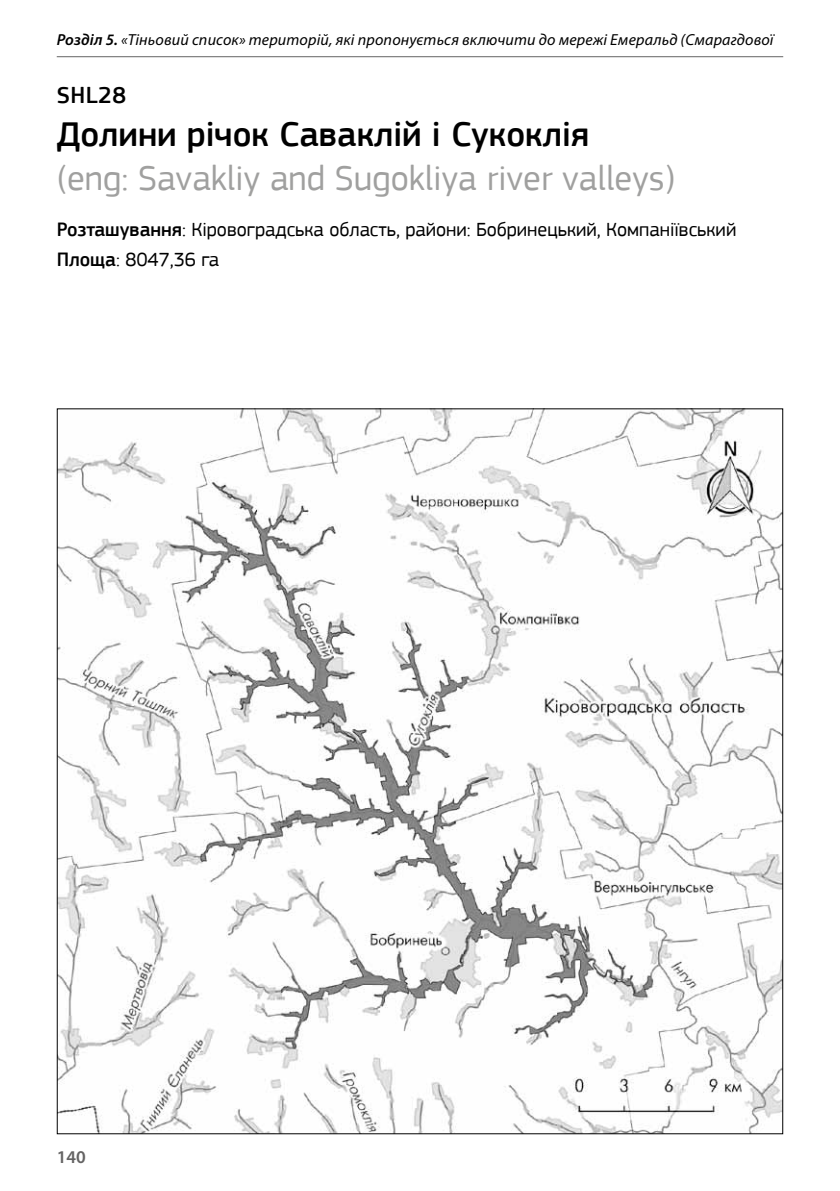
<style>
.page{position:relative;width:840px;height:1191px;background:#fff}
.page>*{position:absolute;margin:0;border:0;box-sizing:border-box;transform-origin:0 0}
.t1{font:36px "PF Square Sans Pro";color:#a0a09f}
.t2{font:500 36px "PF Square Sans Pro";color:#000}
.t3{font:500 24px "PF Square Sans Pro";letter-spacing:.02em;color:#000}
.t4{font:20px/29.6px "PF Square Sans Pro";color:#000}
.t5{font:600 18px "Myriad Pro";color:#646363}
.t6{font:italic 16px "Myriad Pro";letter-spacing:.01em;color:#000}
.s1{font-weight:600}
.s2{font-weight:500}
</style>
<div class="page">
<hr style="left:57px;top:56px;width:725px;height:1px;background:#646363">
<img style="left:59px;top:410px;width:721px;height:722px">
<p class="t6" style="left:57px;top:30px;width:718px"><span class="s1">Розділ 5.</span> «Тіньовий список» територій, які пропонується включити до мережі Емеральд (Смарагдової</p>
<h2 class="t3" style="left:57px;top:81px;width:71px">SHL28</h2>
<h1 class="t2" style="left:57px;top:113px;width:534px">Долини річок Саваклій і Сукоклія</h1>
<h1 class="t1" style="left:57px;top:157px;width:619px">(eng: Savakliy and Sugokliya river valleys)</h1>
<p class="t4" style="left:57px;top:215px;width:680px"><span class="s2">Розташування</span>: Кіровоградська область, райони: Бобринецький, Компаніївський<br><span class="s2">Площа</span>: 8047,36 га</p>
<p class="t5" style="left:57px;top:1145px;width:30px">140</p>
</div>
